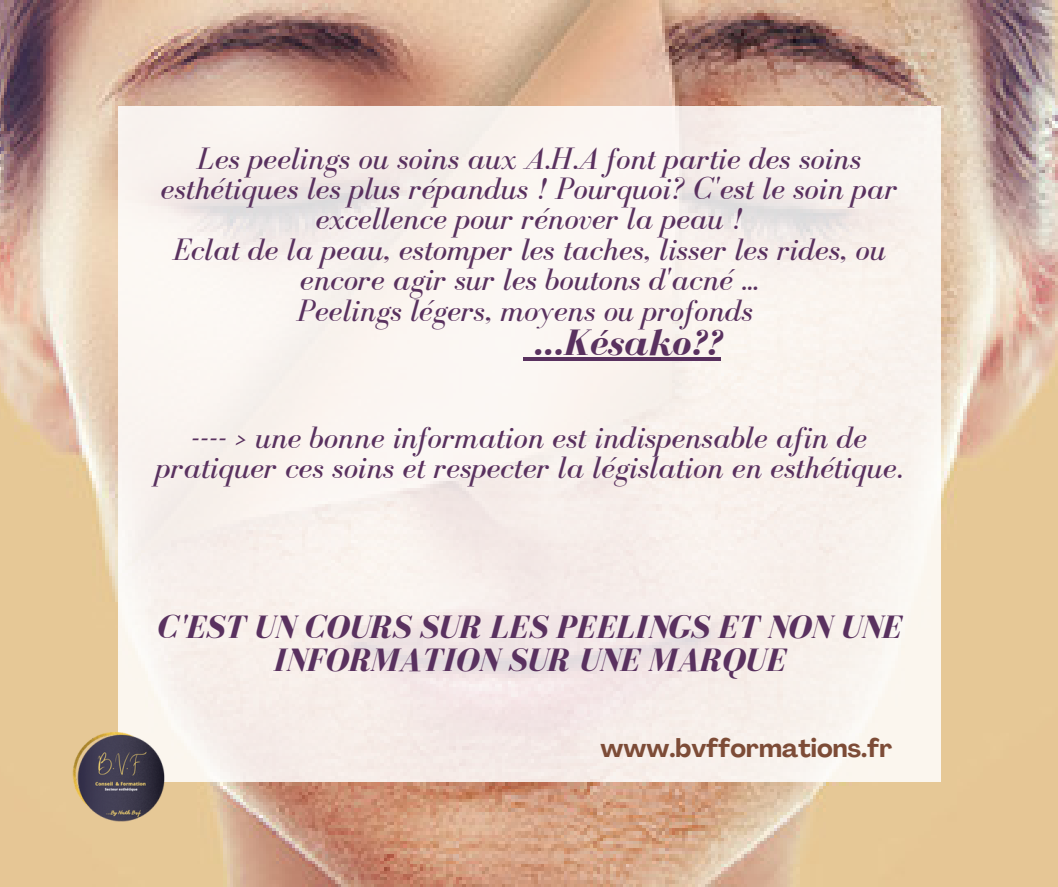
<style>
.page{position:relative;width:1058px;height:887px;background:#fff}
.page>*{position:absolute;margin:0;border:0;box-sizing:border-box;transform-origin:0 0}
.t1{font:italic 700 37.95px "Bodoni FLF";color:#59315f}
.t2{font:italic 700 33.45px/32.7px "Bodoni FLF";color:#59315f;text-align:center}
.t3{font:italic 31.8px/30.3px "Bodoni FLF";color:#59315f;text-align:center}
.t4{font:700 25.5px "Agrandir";color:#7d4c37}
</style>
<div class="page">
<img style="left:0;top:0;width:1058px;height:886px">
<div style="left:118px;top:106px;width:822px;height:675px;background:#f9f2ed"></div>
<svg style="left:523px;top:358px;width:10px;height:3px"></svg>
<hr style="left:533px;top:358px;width:187px;height:3px;background:#59315f">
<img style="left:64px;top:727px;width:107px;height:107px">
<p class="t3" style="left:161px;top:143px;width:738px">Les peelings ou soins aux A.H.A font partie des soins esthétiques les plus répandus ! Pourquoi? C'est le soin par excellence pour rénover la peau !</p>
<p class="t3" style="left:172px;top:234px;width:714px">Eclat de la peau, estomper les taches, lisser les rides, ou encore agir sur les boutons d'acné ...</p>
<p class="t3" style="left:297px;top:295px;width:457px">Peelings légers, moyens ou profonds</p>
<p class="t1" style="left:533px;top:323px;width:189px">...Késako??</p>
<p class="t3" style="left:156px;top:422px;width:748px">---- &gt; une bonne information est indispensable afin de pratiquer ces soins et respecter la législation en esthétique.</p>
<p class="t2" style="left:156px;top:610px;width:746px">C'EST UN COURS SUR LES PEELINGS ET NON UNE<br>INFORMATION SUR UNE MARQUE</p>
<p class="t4" style="left:600px;top:737px;width:293px">www.bvfformations.fr</p>
</div>
